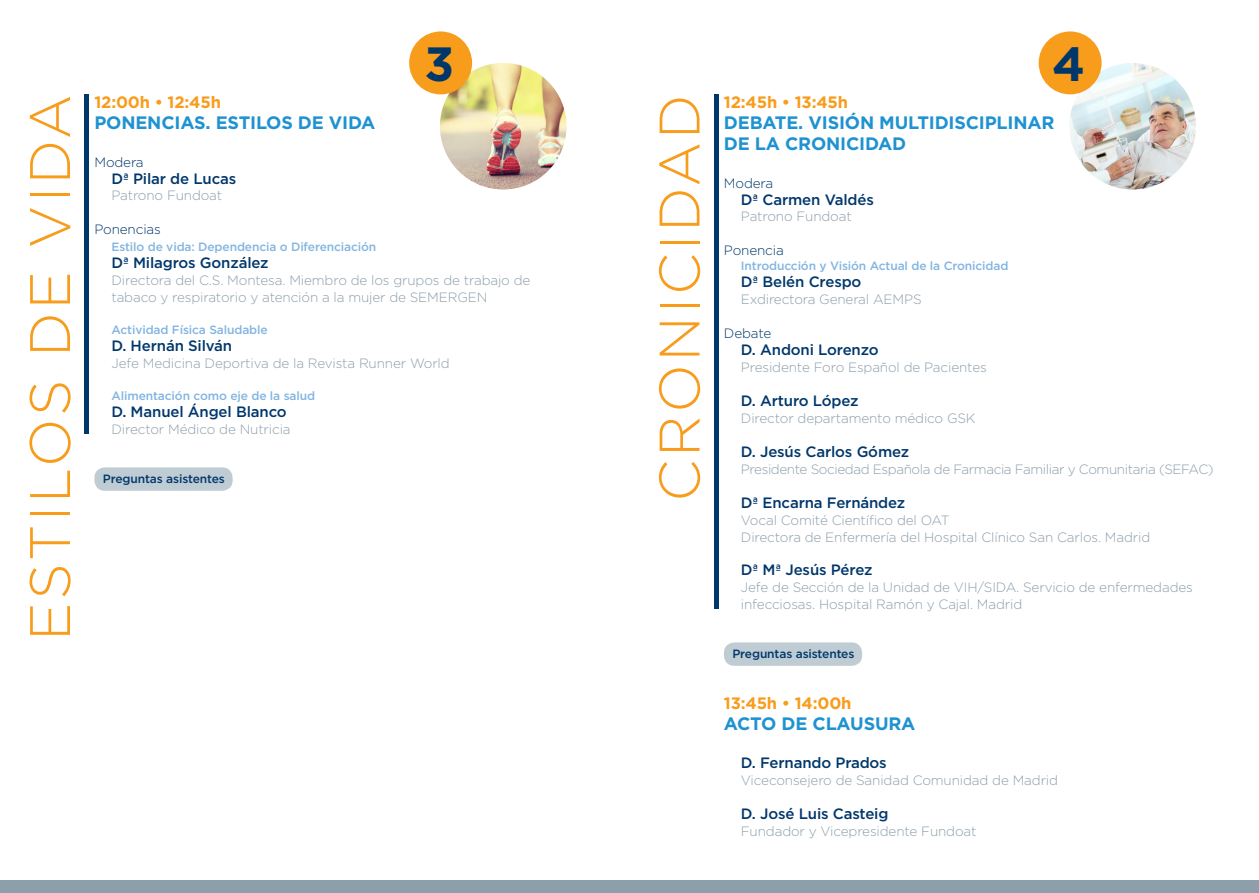
<style>
.page{position:relative;width:1259px;height:893px;background:#fff}
.page>*{position:absolute;margin:0;border:0;box-sizing:border-box;transform-origin:0 0}
.Mesa{font:300 57px "Gotham";letter-spacing:.05em;color:#f89c1c}
.t1{font:700 48px "Gotham";color:#00376b}
.Mesa-2{font:700 18px "Gotham";letter-spacing:-.01em;color:#1f92d1}
.Hora{font:700 16.5px "Gotham";letter-spacing:-.01em;color:#f89c1c}
.Persona{font:500 15px "Gotham";letter-spacing:-.01em;color:#00376b}
.Cargo{font:300 13.5px/17px "Gotham";letter-spacing:-.01em;color:#8c9faa}
.Cargo-2{font:300 13.5px "Gotham";letter-spacing:-.03em;color:#8c9faa}
.Texto{font:300 13.5px "Gotham";letter-spacing:-.01em;color:#00376b}
.Temas{font:500 12px "Gotham";letter-spacing:-.01em;color:#82b5e1}
.Preguntas{font:500 12px "Gotham";letter-spacing:-.01em;color:#00376b}
</style>
<div class="page">
<div style="left:94px;top:467px;width:139px;height:24px;background:#c0ccd3;border-radius:10px"></div>
<div style="left:724px;top:642px;width:138px;height:24px;background:#c0ccd3;border-radius:10px"></div>
<img style="left:440px;top:63px;width:126px;height:127px;border-radius:63px">
<img style="left:1069px;top:63px;width:127px;height:127px;border-radius:63px">
<div style="left:713px;top:94px;width:5px;height:515px;background:#00376b"></div>
<div style="left:84px;top:94px;width:5px;height:340px;background:#00376b"></div>
<div style="left:409px;top:31px;width:63px;height:63px;background:#f89c1c;border-radius:50%"></div>
<div style="left:1038px;top:31px;width:63px;height:63px;background:#f89c1c;border-radius:50%"></div>
<div style="left:0;top:880px;width:1259px;height:13px;background:#8c9faa"></div>
<p class="t1" style="left:424px;top:32px;width:31px">3</p>
<p class="t1" style="left:1052px;top:32px;width:35px">4</p>
<p class="Hora" style="left:94px;top:91px;width:128px">12:00h • 12:45h</p>
<p class="Mesa-2" style="left:94px;top:110px;width:282px">PONENCIAS. ESTILOS DE VIDA</p>
<p class="Texto" style="left:94px;top:153px;width:51px">Modera</p>
<p class="Persona" style="left:111px;top:168px;width:126px">Dª Pilar de Lucas</p>
<p class="Cargo" style="left:111px;top:187px;width:112px">Patrono Fundoat</p>
<p class="Texto" style="left:94px;top:221px;width:68px">Ponencias</p>
<p class="Temas" style="left:111px;top:239px;width:266px">Estilo de vida: Dependencia o Diferenciación</p>
<p class="Persona" style="left:111px;top:253px;width:159px">Dª Milagros González</p>
<p class="Cargo" style="left:111px;top:272px;width:420px">Directora del C.S. Montesa. Miembro de los grupos de trabajo de tabaco y respiratorio y atención a la mujer de SEMERGEN</p>
<p class="Temas" style="left:111px;top:322px;width:158px">Actividad Física Saludable</p>
<p class="Persona" style="left:111px;top:336px;width:122px">D. Hernán Silván</p>
<p class="Cargo" style="left:111px;top:354px;width:340px">Jefe Medicina Deportiva de la Revista Runner World</p>
<p class="Temas" style="left:111px;top:388px;width:205px">Alimentación como eje de la salud</p>
<p class="Persona" style="left:111px;top:402px;width:177px">D. Manuel Ángel Blanco</p>
<p class="Cargo" style="left:111px;top:420px;width:181px">Director Médico de Nutricia</p>
<p class="Mesa" style="left:14px;top:641px;width:548px;rotate:-90deg">ESTILOS DE VIDA</p>
<p class="Mesa" style="left:643px;top:502px;width:409px;rotate:-90deg">CRONICIDAD</p>
<p class="Preguntas" style="left:103px;top:471px;width:123px">Preguntas asistentes</p>
<p class="Hora" style="left:724px;top:91px;width:126px">12:45h • 13:45h</p>
<p class="Mesa-2" style="left:724px;top:110px;width:332px">DEBATE. VISIÓN MULTIDISCIPLINAR</p>
<p class="Mesa-2" style="left:724px;top:131px;width:184px">DE LA CRONICIDAD</p>
<p class="Texto" style="left:724px;top:174px;width:51px">Modera</p>
<p class="Persona" style="left:741px;top:189px;width:134px">Dª Carmen Valdés</p>
<p class="Cargo" style="left:741px;top:208px;width:112px">Patrono Fundoat</p>
<p class="Texto" style="left:724px;top:242px;width:61px">Ponencia</p>
<p class="Temas" style="left:741px;top:258px;width:269px">Introducción y Visión Actual de la Cronicidad</p>
<p class="Persona" style="left:741px;top:272px;width:122px">Dª Belén Crespo</p>
<p class="Cargo" style="left:741px;top:291px;width:182px">Exdirectora General AEMPS</p>
<p class="Texto" style="left:724px;top:325px;width:49px">Debate</p>
<p class="Persona" style="left:741px;top:340px;width:139px">D. Andoni Lorenzo</p>
<p class="Cargo" style="left:741px;top:358px;width:247px">Presidente Foro Español de Pacientes</p>
<p class="Persona" style="left:741px;top:391px;width:119px">D. Arturo López</p>
<p class="Cargo" style="left:741px;top:409px;width:236px">Director departamento médico GSK</p>
<p class="Persona" style="left:741px;top:442px;width:170px">D. Jesús Carlos Gómez</p>
<p class="Cargo-2" style="left:741px;top:460px;width:474px">Presidente Sociedad Española de Farmacia Familiar y Comunitaria (SEFAC)</p>
<p class="Persona" style="left:741px;top:493px;width:166px">Dª Encarna Fernández</p>
<p class="Cargo" style="left:741px;top:511px;width:210px">Vocal Comité Científico del OAT</p>
<p class="Cargo" style="left:741px;top:528px;width:411px">Directora de Enfermería del Hospital Clínico San Carlos. Madrid</p>
<p class="Persona" style="left:741px;top:560px;width:133px">Dª Mª Jesús Pérez</p>
<p class="Cargo" style="left:741px;top:579px;width:453px">Jefe de Sección de la Unidad de VIH/SIDA. Servicio de enfermedades infecciosas. Hospital Ramón y Cajal. Madrid</p>
<p class="Preguntas" style="left:732px;top:646px;width:123px">Preguntas asistentes</p>
<p class="Hora" style="left:724px;top:692px;width:129px">13:45h • 14:00h</p>
<p class="Mesa-2" style="left:724px;top:712px;width:193px">ACTO DE CLAUSURA</p>
<p class="Persona" style="left:741px;top:753px;width:147px">D. Fernando Prados</p>
<p class="Cargo" style="left:741px;top:771px;width:319px">Viceconsejero de Sanidad Comunidad de Madrid</p>
<p class="Persona" style="left:741px;top:804px;width:149px">D. José Luis Casteig</p>
<p class="Cargo" style="left:741px;top:822px;width:237px">Fundador y Vicepresidente Fundoat</p>
</div>
